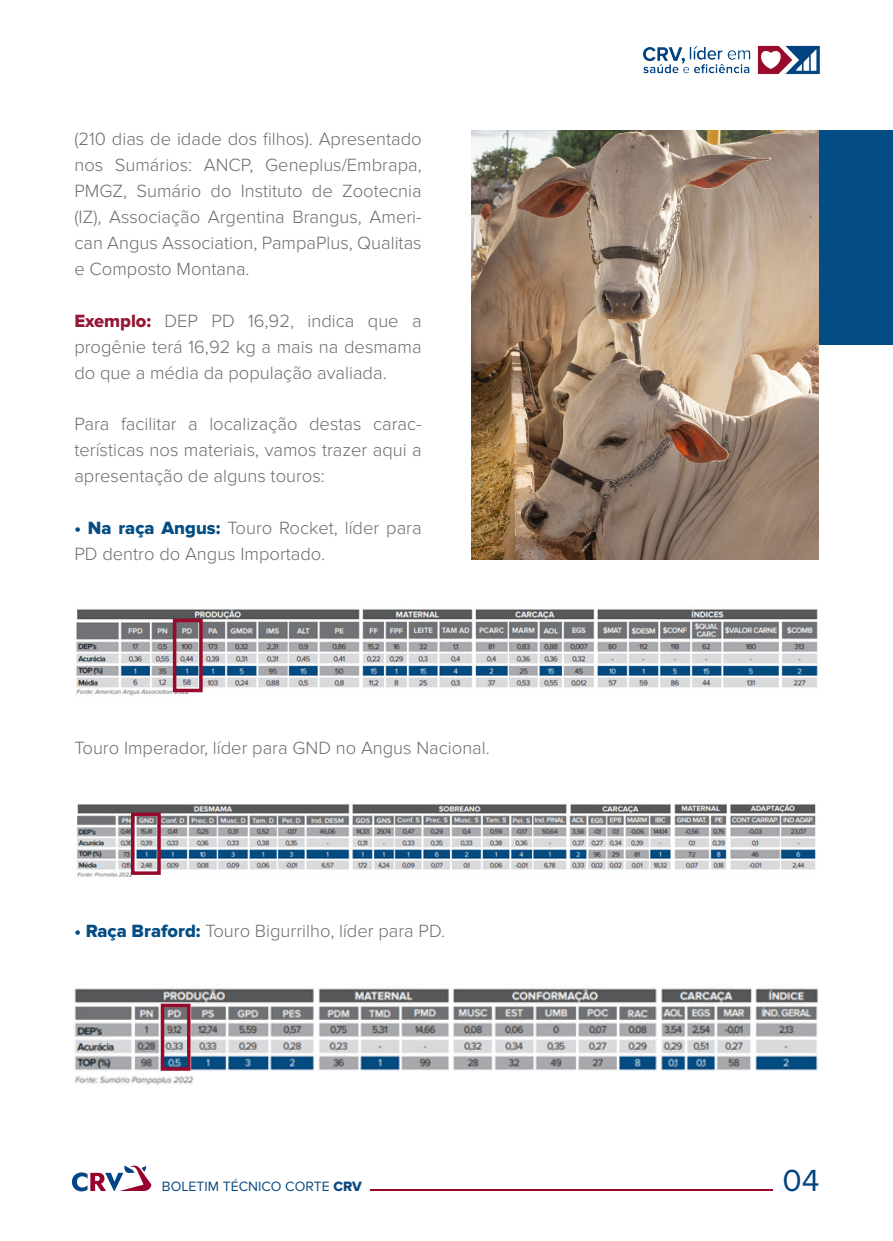
<style>
.page{position:relative;width:893px;height:1241px;background:#fff}
.page>*{position:absolute;margin:0;border:0;box-sizing:border-box;transform-origin:0 0}
.t1{font:31.68px "Proxima Nova";color:#014380}
.t2{font:300 18.38px/25.9px "Proxima Nova";color:#6c6d70;text-align:justify}
.t3{font:14px "Proxima Nova";color:#0b4982}
.s1{font-family:"Proxima Nova Extrabld";font-weight:400;color:#941835}
.s2{font-family:"Proxima Nova Extrabld";font-weight:400;color:#034d84}
.s3{font-family:"Proxima Nova Extrabld"}
</style>
<div class="page">
<img style="left:77px;top:803px;width:739px;height:75px">
<img style="left:75px;top:608px;width:743px;height:88px">
<div style="left:546px;top:131px;width:347px;height:214px;background:#034d84"></div>
<img style="left:74px;top:988px;width:744px;height:97px">
<hr style="left:370px;top:1189px;width:403px;height:1px;background:#980a2b">
<svg style="left:72px;top:1165px;width:79px;height:26px"></svg>
<img style="left:643px;top:45px;width:177px;height:30px">
<img style="left:471px;top:131px;width:348px;height:428px">
<div style="left:173px;top:618px;width:30px;height:74px;border:4px solid #980a2b"></div>
<div style="left:131px;top:812px;width:30px;height:62px;border:4px solid #980a2b"></div>
<div style="left:161px;top:1003px;width:30px;height:67px;border:4px solid #980a2b"></div>
<p class="t2" style="left:74px;top:127px;width:349px">(210 dias de idade dos filhos). Apresentado nos Sumários: ANCP, Geneplus/Embrapa, PMGZ, Sumário do Instituto de Zootecnia (IZ), Associação Argentina Brangus, Ameri&shy;can Angus Association, PampaPlus, Qualitas e Composto Montana.</p>
<p class="t2" style="left:74px;top:308px;width:349px"><span class="s1">Exemplo:</span> DEP PD 16,92, indica que a progênie terá 16,92 kg a mais na desmama do que a média da população avaliada.</p>
<p class="t2" style="left:74px;top:412px;width:349px">Para facilitar a localização destas carac&shy;terísticas nos materiais, vamos trazer aqui a apresentação de alguns touros:</p>
<p class="t2" style="left:74px;top:515px;width:349px"><span class="s2">• Na raça Angus:</span> Touro Rocket, líder para<br>PD dentro do Angus Importado.</p>
<p class="t2" style="left:74px;top:735px;width:417px">Touro Imperador, líder para GND no Angus Nacional.</p>
<p class="t2" style="left:74px;top:918px;width:372px"><span class="s2">• Raça Braford:</span> Touro Bigurrilho, líder para PD.</p>
<p class="t3" style="left:162px;top:1178px;width:202px">BOLETIM TÉCNICO CORTE <span class="s3">CRV</span></p>
<p class="t1" style="left:783px;top:1162px;width:39px">04</p>
</div>
